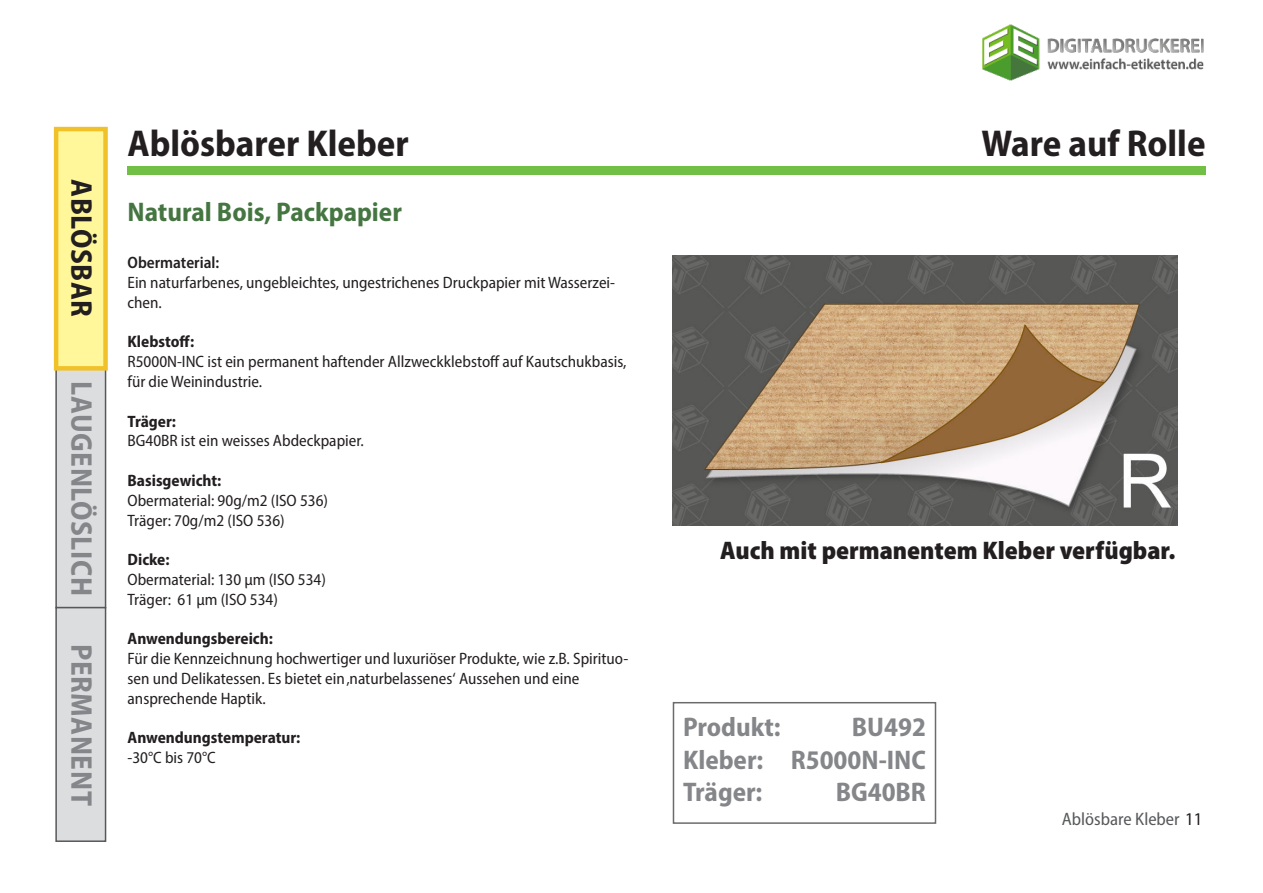
<style>
.page{position:relative;width:1263px;height:893px;background:#fff}
.page>*{position:absolute;margin:0;border:0;box-sizing:border-box;transform-origin:0 0}
.t1{font:700 semi-condensed 37.5px "Myriad Pro";color:#231f20}
.t2{font:700 semi-condensed 30px "Myriad Pro";letter-spacing:.02em;color:#848689}
.t3{font:700 semi-condensed 30px "Myriad Pro";letter-spacing:.02em;color:#231f20}
.t4{font:700 semi-condensed 27px/32.4px "Myriad Pro";color:#848689;text-align:justify}
.t5{font:700 semi-condensed 27px "Myriad Pro";color:#457642}
.t6{font:900 semi-condensed 25.5px "Myriad Pro";color:#231f20}
.t7{font:semi-condensed 18px "Myriad Pro";color:#57585a}
.t8{font:semi-condensed 16.5px/19.8px "Myriad Pro";color:#231f20}
.t9{font:700 semi-condensed 16.5px "Myriad Pro";color:#231f20}
.t10{font:600 semi-condensed 16.5px "Myriad Pro";color:#231f20}
.s1{color:#231f20}
</style>
<div class="page">
<div style="left:128px;top:166px;width:1077px;height:9px;background:#71bf44"></div>
<div style="left:673px;top:702px;width:263px;height:122px;border:2px solid #6b6b6b"></div>
<div style="left:55px;top:368px;width:51px;height:240px;background:#dcdddf;border:2px solid #57585a"></div>
<div style="left:55px;top:607px;width:51px;height:235px;background:#dcdddf;border:2px solid #57585a"></div>
<div style="left:54px;top:127px;width:54px;height:244px;background:#fff79a;border:4px solid #f1c12a"></div>
<img style="left:982px;top:25px;width:222px;height:56px">
<img style="left:672px;top:256px;width:506px;height:270px">
<h2 class="t3" style="left:101px;top:179px;width:140px;rotate:90deg">ABLÖSBAR</h2>
<h2 class="t2" style="left:101px;top:381px;width:216px;rotate:90deg">LAUGENLÖSLICH</h2>
<h2 class="t2" style="left:101px;top:644px;width:163px;rotate:90deg">PERMANENT</h2>
<h1 class="t1" style="left:128px;top:119px;width:283px">Ablösbarer Kleber</h1>
<h3 class="t5" style="left:128px;top:194px;width:276px">Natural Bois, Packpapier</h3>
<p class="t10" style="left:128px;top:252px;width:93px">Obermaterial:</p>
<p class="t8" style="left:128px;top:272px;width:489px">Ein naturfarbenes, ungebleichtes, ungestrichenes Druckpapier mit Wasserzei&shy;chen.</p>
<p class="t9" style="left:128px;top:331px;width:68px">Klebstoff:</p>
<p class="t8" style="left:128px;top:352px;width:501px">R5000N-INC ist ein permanent haftender Allzweckklebstoff auf Kautschukbasis, für die Weinindustrie.</p>
<p class="t9" style="left:128px;top:410px;width:50px">Träger:</p>
<p class="t8" style="left:128px;top:431px;width:238px">BG40BR ist ein weisses Abdeckpapier.</p>
<p class="t9" style="left:128px;top:470px;width:95px">Basisgewicht:</p>
<p class="t8" style="left:128px;top:490px;width:202px">Obermaterial: 90g/m2 (ISO 536)<br>Träger: 70g/m2 (ISO 536)</p>
<p class="t9" style="left:128px;top:549px;width:44px">Dicke:</p>
<p class="t8" style="left:128px;top:569px;width:200px">Obermaterial: 130 µm (ISO 534)<br>Träger: 61 µm (ISO 534)</p>
<p class="t9" style="left:128px;top:628px;width:147px">Anwendungsbereich:</p>
<p class="t8" style="left:128px;top:649px;width:502px">Für die Kennzeichnung hochwertiger und luxuriöser Produkte, wie z.B. Spirituo&shy;sen und Delikatessen. Es bietet ein ‚naturbelassenes‘ Aussehen und eine ansprechende Haptik.</p>
<p class="t9" style="left:128px;top:727px;width:174px">Anwendungstemperatur:</p>
<p class="t8" style="left:128px;top:748px;width:90px">-30°C bis 70°C</p>
<h1 class="t1" style="left:981px;top:119px;width:226px">Ware auf Rolle</h1>
<h3 class="t6" style="left:720px;top:534px;width:457px">Auch mit permanentem Kleber verfügbar.</h3>
<h3 class="t4" style="left:683px;top:710px;width:99px">Produkt:</h3>
<h3 class="t4" style="left:683px;top:710px;width:244px;text-indent:169px">BU492<br>Kleber: R5000N-INC Träger:</h3>
<h3 class="t4" style="left:836px;top:775px;width:92px">BG40BR</h3>
<p class="t7" style="left:1062px;top:808px;width:142px">Ablösbare Kleber <span class="s1">11</span></p>
</div>
